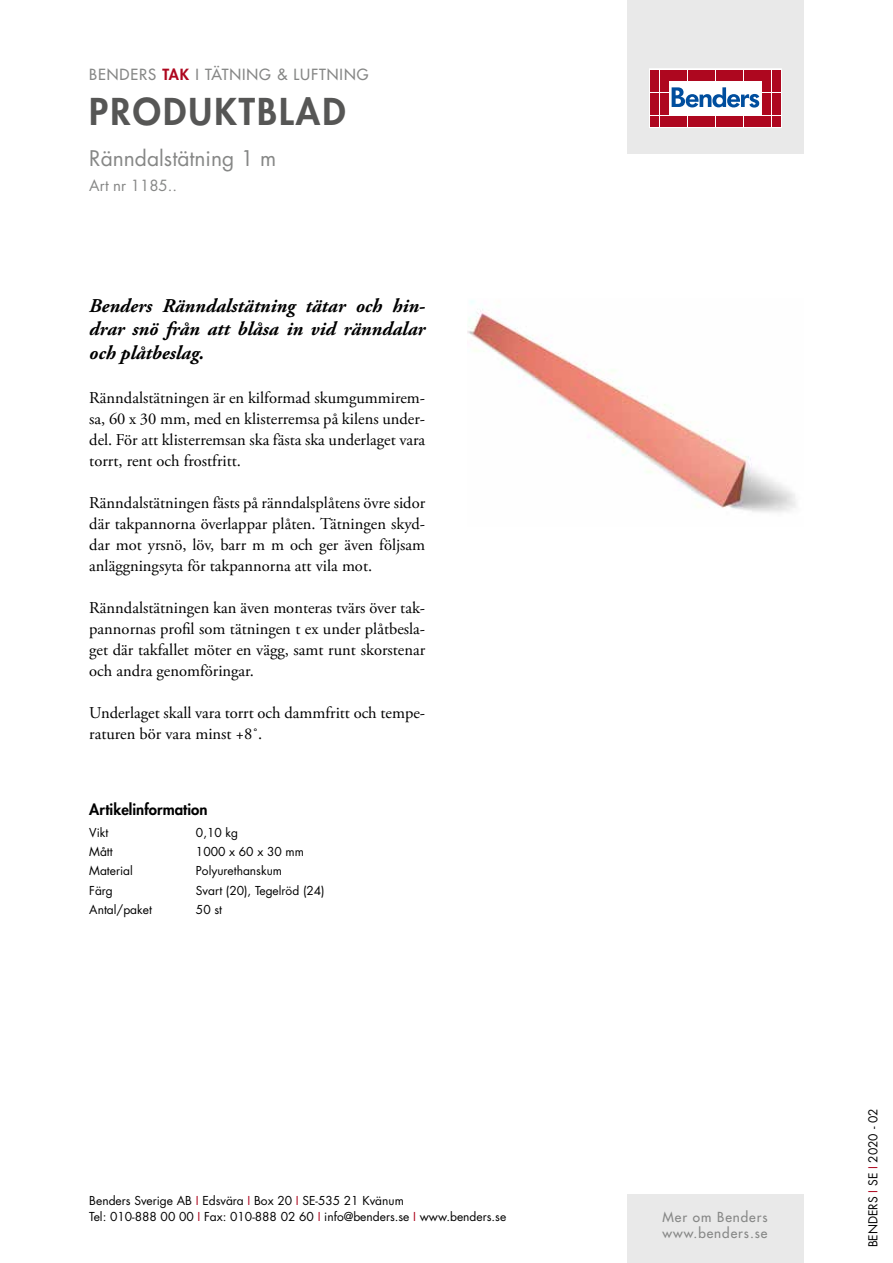
<style>
.page{position:relative;width:893px;height:1263px;background:#fff}
.page>*{position:absolute;margin:0;border:0;box-sizing:border-box;transform-origin:0 0}
.t1{font:800 36px "Futura Std";letter-spacing:.06em;color:#565655}
.t2{font:21px "Futura Std";color:#868786}
.t3{font:italic 700 19.5px/23.4px "Adobe Garamond Pro";color:#000;text-align:justify}
.t4{font:16.5px/21px "Adobe Garamond Pro";color:#000;text-align:justify}
.t5{font:500 15px "Futura Std";letter-spacing:.06em;color:#868786}
.t6{font:800 15px "Futura Std";color:#000}
.t7{font:15px "Futura Std";color:#868786}
.t8{font:500 13.5px/16.2px "Futura Std";letter-spacing:.07em;color:#868786}
.t9{font:12px/16.5px "Futura Std";color:#000}
.s1{font-weight:800;color:#ae071f}
.s2{color:#ae071f}
</style>
<div class="page">
<div style="left:627px;top:0;width:177px;height:153px;background:#e9e9e9"></div>
<svg style="left:649px;top:69px;width:132px;height:59px;background:#eac2c8"></svg>
<div style="left:651px;top:70px;width:8px;height:10px;background:#ae071f"></div>
<div style="left:660px;top:70px;width:8px;height:10px;background:#ae071f"></div>
<div style="left:651px;top:81px;width:8px;height:11px;background:#ae071f"></div>
<div style="left:660px;top:81px;width:8px;height:11px;background:#ae071f"></div>
<div style="left:651px;top:93px;width:8px;height:10px;background:#ae071f"></div>
<div style="left:660px;top:93px;width:8px;height:10px;background:#ae071f"></div>
<div style="left:651px;top:104px;width:8px;height:11px;background:#ae071f"></div>
<div style="left:660px;top:104px;width:8px;height:11px;background:#ae071f"></div>
<div style="left:651px;top:116px;width:8px;height:10px;background:#ae071f"></div>
<div style="left:660px;top:116px;width:8px;height:10px;background:#ae071f"></div>
<div style="left:669px;top:70px;width:8px;height:10px;background:#ae071f"></div>
<div style="left:679px;top:70px;width:8px;height:10px;background:#ae071f"></div>
<div style="left:688px;top:70px;width:8px;height:10px;background:#ae071f"></div>
<div style="left:697px;top:70px;width:9px;height:10px;background:#ae071f"></div>
<div style="left:707px;top:70px;width:8px;height:10px;background:#ae071f"></div>
<div style="left:716px;top:70px;width:8px;height:10px;background:#ae071f"></div>
<div style="left:725px;top:70px;width:9px;height:10px;background:#ae071f"></div>
<div style="left:735px;top:70px;width:8px;height:10px;background:#ae071f"></div>
<div style="left:744px;top:70px;width:8px;height:10px;background:#ae071f"></div>
<div style="left:753px;top:70px;width:9px;height:10px;background:#ae071f"></div>
<div style="left:669px;top:116px;width:8px;height:10px;background:#ae071f"></div>
<div style="left:679px;top:116px;width:8px;height:10px;background:#ae071f"></div>
<div style="left:688px;top:116px;width:8px;height:10px;background:#ae071f"></div>
<div style="left:697px;top:116px;width:9px;height:10px;background:#ae071f"></div>
<div style="left:707px;top:116px;width:8px;height:10px;background:#ae071f"></div>
<div style="left:716px;top:116px;width:8px;height:10px;background:#ae071f"></div>
<div style="left:725px;top:116px;width:9px;height:10px;background:#ae071f"></div>
<div style="left:735px;top:116px;width:8px;height:10px;background:#ae071f"></div>
<div style="left:744px;top:116px;width:8px;height:10px;background:#ae071f"></div>
<div style="left:753px;top:116px;width:9px;height:10px;background:#ae071f"></div>
<div style="left:763px;top:70px;width:8px;height:10px;background:#ae071f"></div>
<div style="left:772px;top:70px;width:8px;height:10px;background:#ae071f"></div>
<div style="left:763px;top:81px;width:8px;height:11px;background:#ae071f"></div>
<div style="left:772px;top:81px;width:8px;height:11px;background:#ae071f"></div>
<div style="left:763px;top:93px;width:8px;height:10px;background:#ae071f"></div>
<div style="left:772px;top:93px;width:8px;height:10px;background:#ae071f"></div>
<div style="left:763px;top:104px;width:8px;height:11px;background:#ae071f"></div>
<div style="left:772px;top:104px;width:8px;height:11px;background:#ae071f"></div>
<div style="left:763px;top:116px;width:8px;height:10px;background:#ae071f"></div>
<div style="left:772px;top:116px;width:8px;height:10px;background:#ae071f"></div>
<svg style="left:672px;top:87px;width:87px;height:21px;background:#8fb1d4"></svg>
<div style="left:627px;top:1195px;width:177px;height:68px;background:#e9e9e9"></div>
<img style="left:468px;top:300px;width:328px;height:212px">
<p class="t5" style="left:89px;top:65px;width:281px">BENDERS <span class="s1">TAK</span> I TÄTNING &amp; LUFTNING</p>
<h1 class="t1" style="left:89px;top:89px;width:258px">PRODUKTBLAD</h1>
<p class="t2" style="left:89px;top:145px;width:189px">Ränndalstätning 1 m</p>
<p class="t7" style="left:89px;top:176px;width:89px">Art nr 1185..</p>
<p class="t3" style="left:89px;top:294px;width:337px">Benders Ränndalstätning tätar och hin&shy;drar snö från att blåsa in vid ränndalar och plåtbeslag.</p>
<p class="t4" style="left:89px;top:388px;width:337px">Ränndalstätningen är en kilformad skumgummirem&shy;sa, 60 x 30 mm, med en klisterremsa på kilens under&shy;del. För att klisterremsan ska fästa ska underlaget vara torrt, rent och frostfritt.</p>
<p class="t4" style="left:89px;top:493px;width:337px">Ränndalstätningen fästs på ränndalsplåtens övre sidor där takpannorna överlappar plåten. Tätningen skyd&shy;dar mot yrsnö, löv, barr m m och ger även följsam anläggningsyta för takpannorna att vila mot.</p>
<p class="t4" style="left:89px;top:598px;width:337px">Ränndalstätningen kan även monteras tvärs över tak&shy;pannornas profil som tätningen t ex under plåtbesla&shy;get där takfallet möter en vägg, samt runt skorstenar och andra genomföringar.</p>
<p class="t4" style="left:89px;top:703px;width:337px">Underlaget skall vara torrt och dammfritt och tempe&shy;raturen bör vara minst +8˚.</p>
<p class="t6" style="left:89px;top:800px;width:120px">Artikelinformation</p>
<p class="t9" style="left:89px;top:825px;width:21px">Vikt</p>
<p class="t9" style="left:196px;top:825px;width:44px">0,10 kg</p>
<p class="t9" style="left:89px;top:844px;width:25px">Mått</p>
<p class="t9" style="left:196px;top:844px;width:109px">1000 x 60 x 30 mm</p>
<p class="t9" style="left:89px;top:863px;width:45px">Material</p>
<p class="t9" style="left:196px;top:863px;width:88px">Polyurethanskum</p>
<p class="t9" style="left:89px;top:882px;width:25px">Färg</p>
<p class="t9" style="left:196px;top:882px;width:130px">Svart (20), Tegelröd (24)</p>
<p class="t9" style="left:89px;top:901px;width:64px">Antal/paket</p>
<p class="t9" style="left:196px;top:901px;width:28px">50 st</p>
<p class="t9" style="left:89px;top:1192px;width:418px">Benders Sverige AB <span class="s2">I</span> Edsvära <span class="s2">I</span> Box 20 <span class="s2">I</span> SE-535 21 Kvänum<br>Tel: 010-888 00 00 <span class="s2">I</span> Fax: 010-888 02 60 <span class="s2">I</span> info@benders.se <span class="s2">I</span> www.benders.se</p>
<p class="t8" style="left:662px;top:1209px;width:107px">Mer om Benders www.benders.se</p>
<p class="t9" style="left:865px;top:1247px;width:140px;rotate:-90deg">BENDERS <span class="s2">I</span> SE <span class="s2">I</span> 2020 - 02</p>
</div>
